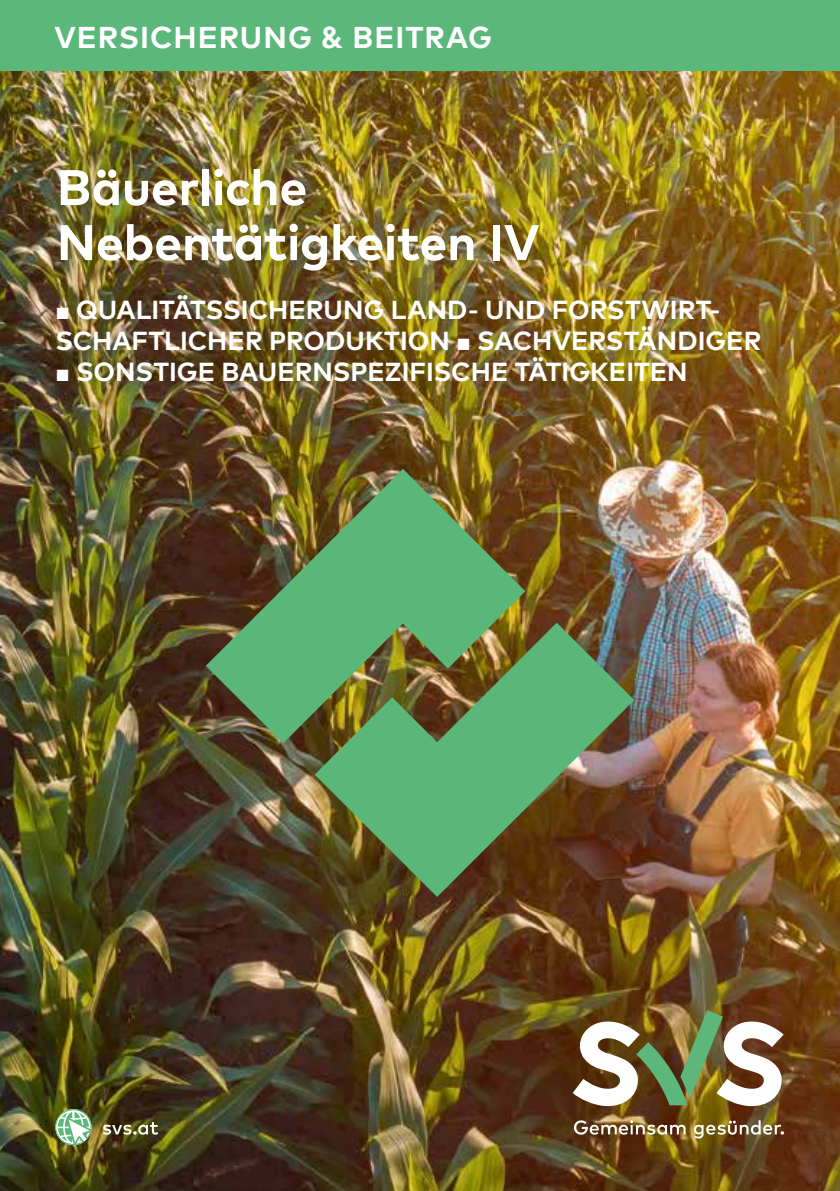
<style>
.page{position:relative;width:840px;height:1191px;background:#fff}
.page>*{position:absolute;margin:0;border:0;box-sizing:border-box;transform-origin:0 0}
.t1{font:700 50px/55px "Mark Offc Pro";letter-spacing:-.01em;color:#fff}
.t2{font:700 30px "Mark Offc Pro";letter-spacing:.035em;color:#fff}
.t3{font:700 26px/31.2px "Mark Offc Pro";color:#fff}
.s1{font-size:16px}
</style>
<div class="page">
<img style="left:0;top:71px;width:839px;height:1120px">
<div style="left:0;top:0;width:839px;height:71px;background:#5cb77a"></div>
<img style="left:572px;top:1010px;width:211px;height:97px">
<svg style="left:573px;top:1120px;width:112px;height:14px"></svg>
<svg style="left:693px;top:1120px;width:90px;height:18px;background:#937e53"></svg>
<img style="left:206px;top:469px;width:319px;height:274px">
<img style="left:314px;top:622px;width:319px;height:275px">
<svg style="left:55px;top:1109px;width:36px;height:36px"></svg>
<svg style="left:103px;top:1122px;width:55px;height:12px"></svg>
<p class="t2" style="left:54px;top:15px;width:439px">VERSICHERUNG &amp; BEITRAG</p>
<h1 class="t1" style="left:57px;top:156px;width:484px">Bäuerliche<br>Nebentätigkeiten IV</h1>
<p class="t3" style="left:55px;top:291px;width:707px"><span class="s1">■</span> QUALITÄTSSICHERUNG LAND- UND FORSTWIRT-<br>SCHAFTLICHER PRODUKTION <span class="s1">■</span> SACHVERSTÄNDIGER</p>
<p class="t3" style="left:55px;top:354px;width:633px"><span class="s1">■</span> SONSTIGE BAUERNSPEZIFISCHE TÄTIGKEITEN</p>
</div>
